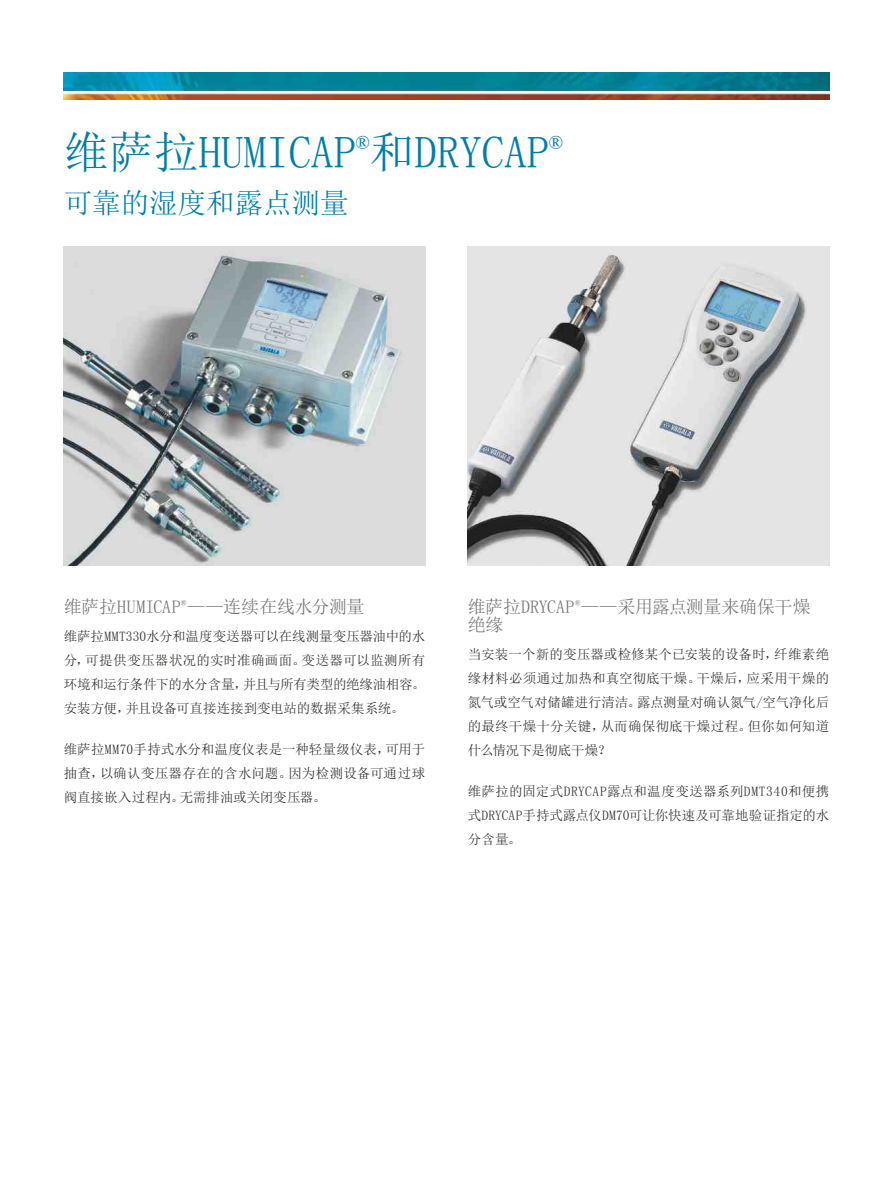
<style>
.page{position:relative;width:893px;height:1191px;background:#fff}
.page>*{position:absolute;margin:0;border:0;box-sizing:border-box;transform-origin:0 0}
.t1{font:45px "Sim Sun";color:#007ea6}
.t2{font:28.5px "Sim Sun";color:#007ea6}
.t3{font:18px/18px "Sim Sun";letter-spacing:-.01em;color:#727272}
.t4{font:13.5px/24px "Sim Sun";color:#2b2b2a;text-align:justify}
</style>
<div class="page">
<img style="left:64px;top:72px;width:765px;height:28px">
<img style="left:468px;top:247px;width:361px;height:319px">
<img style="left:64px;top:247px;width:361px;height:319px">
<h1 class="t1" style="left:64px;top:129px;width:500px">维萨拉HUMICAP<sup>®</sup>和DRYCAP<sup>®</sup></h1>
<h2 class="t2" style="left:64px;top:188px;width:287px">可靠的湿度和露点测量</h2>
<h3 class="t3" style="left:64px;top:597px;width:302px">维萨拉HUMICAP<sup>®</sup>——连续在线水分测量</h3>
<p class="t4" style="left:64px;top:624px;width:363px">维萨拉MMT330水分和温度变送器可以在线测量变压器油中的水分，可提供变压器状况的实时准确画面。变送器可以监测所有环境和运行条件下的水分含量，并且与所有类型的绝缘油相容。安装方便，并且设备可直接连接到变电站的数据采集系统。</p>
<p class="t4" style="left:64px;top:737px;width:363px">维萨拉MM70手持式水分和温度仪表是一种轻量级仪表，可用于抽查，以确认变压器存在的含水问题。因为检测设备可通过球阀直接嵌入过程内。无需排油或关闭变压器。</p>
<h3 class="t3" style="left:468px;top:597px;width:344px">维萨拉DRYCAP<sup>®</sup>——采用露点测量来确保干燥绝缘</h3>
<p class="t4" style="left:468px;top:642px;width:363px">当安装一个新的变压器或检修某个已安装的设备时，纤维素绝缘材料必须通过加热和真空彻底干燥。干燥后，应采用干燥的氮气或空气对储罐进行清洁。露点测量对确认氮气/空气净化后的最终干燥十分关键，从而确保彻底干燥过程。但你如何知道什么情况下是彻底干燥？</p>
<p class="t4" style="left:468px;top:779px;width:363px">维萨拉的固定式DRYCAP露点和温度变送器系列DMT340和便携式DRYCAP手持式露点仪DM70可让你快速及可靠地验证指定的水分含量。</p>
</div>
